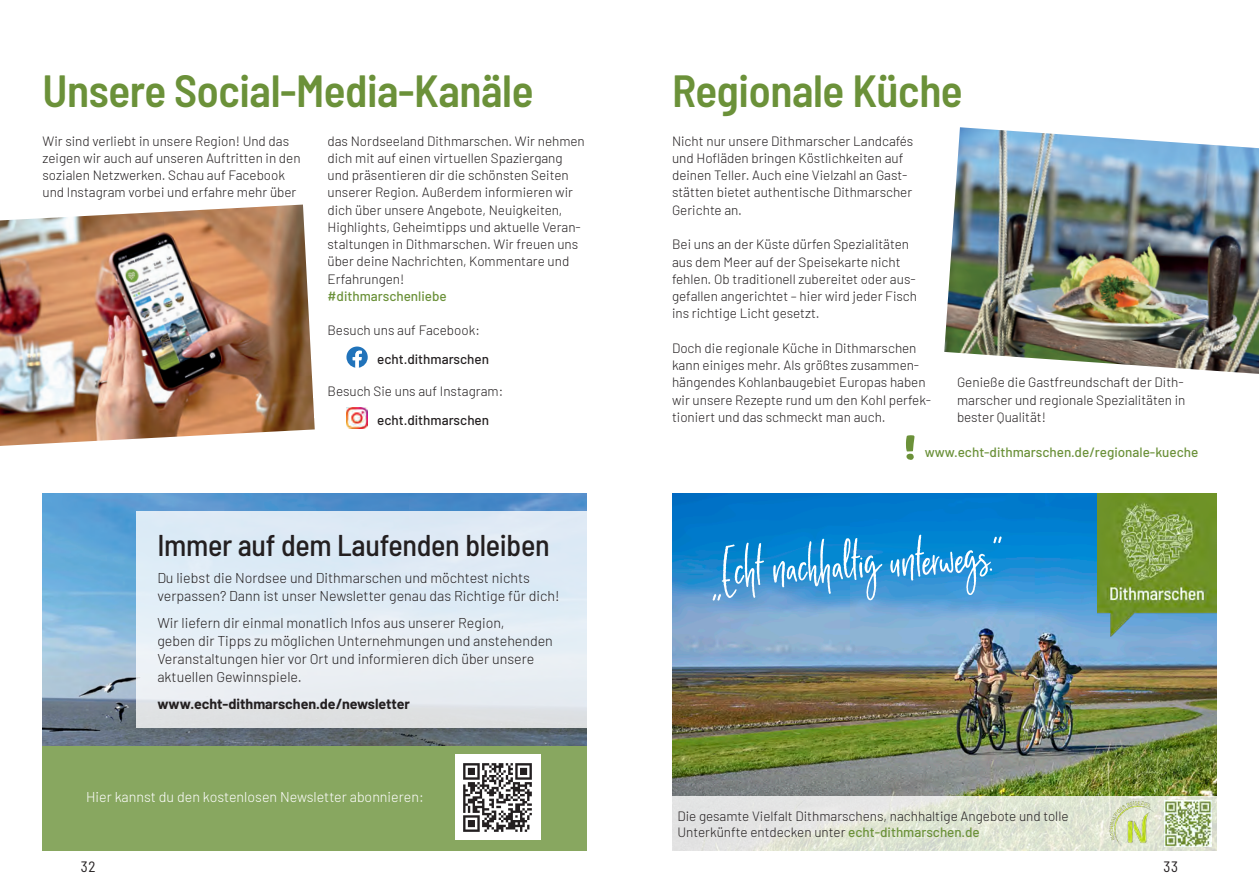
<style>
.page{position:relative;width:1259px;height:893px;background:#fff}
.page>*{position:absolute;margin:0;border:0;box-sizing:border-box;transform-origin:0 0}
.t1{font:72px "Milano Sky";color:#fff}
.t2{font:600 semi-condensed 45px "Barlow";letter-spacing:-.01em;color:#6b9139}
.t3{font:500 semi-condensed 30px "Barlow";letter-spacing:-.01em;color:#231f20}
.t4{font:semi-condensed 15px "Barlow";color:#231f20}
.t5{font:300 14.25px/18px "Barlow";color:#231f20}
.t6{font:300 14.25px "Barlow";color:#fff}
.t7{font:700 14.25px "Barlow";color:#231f20}
.t8{font:300 13.5px/17.2px "Barlow";color:#231f20}
.t9{font:500 13.5px "Barlow";color:#6b9139}
.t10{font:500 13.5px "Barlow";color:#231f20}
.s1{font-weight:500;color:#6b9139}
</style>
<div class="page">
<img style="left:0;top:205px;width:315px;height:241px">
<img style="left:944px;top:127px;width:315px;height:247px">
<svg style="left:346px;top:347px;width:22px;height:21px"></svg>
<img style="left:346px;top:408px;width:22px;height:21px">
<div style="left:43px;top:493px;width:544px;height:357px;background:#88a760"></div>
<div style="left:455px;top:755px;width:85px;height:85px;background:#fff"></div>
<img style="left:463px;top:763px;width:69px;height:69px">
<img style="left:43px;top:493px;width:544px;height:252px">
<div style="left:136px;top:511px;width:451px;height:217px;background:linear-gradient(to bottom,#dcecf9,#e8eaec)"></div>
<svg style="left:906px;top:435px;width:9px;height:25px"></svg>
<img style="left:672px;top:493px;width:544px;height:303px">
<img style="left:1097px;top:493px;width:119px;height:143px">
<svg style="left:672px;top:796px;width:544px;height:54px"></svg>
<img style="left:1172px;top:800px;width:39px;height:47px">
<img style="left:1103px;top:795px;width:69px;height:55px">
<h2 class="t2" style="left:43px;top:58px;width:492px">Unsere Social-Media-Kanäle</h2>
<h2 class="t2" style="left:672px;top:58px;width:292px">Regionale Küche</h2>
<p class="t8" style="left:43px;top:131px;width:259px">Wir sind verliebt in unsere Region! Und das zeigen wir auch auf unseren Auftritten in den sozialen Netzwerken. Schau auf Facebook und Instagram vorbei und erfahre mehr über</p>
<p class="t8" style="left:327px;top:131px;width:259px">das Nordseeland Dithmarschen. Wir nehmen dich mit auf einen virtuellen Spaziergang und präsentieren dir die schönsten Seiten unserer Region. Außerdem informieren wir dich über unsere Angebote, Neuigkeiten, Highlights, Geheimtipps und aktuelle Veran&shy;staltungen in Dithmarschen. Wir freuen uns über deine Nachrichten, Kommentare und Erfahrungen!</p>
<p class="t9" style="left:327px;top:286px;width:121px">#dithmarschenliebe</p>
<p class="t8" style="left:327px;top:321px;width:154px">Besuch uns auf Facebook:</p>
<p class="t8" style="left:672px;top:131px;width:243px">Nicht nur unsere Dithmarscher Landcafés und Hofläden bringen Köstlichkeiten auf deinen Teller. Auch eine Vielzahl an Gast&shy;stätten bietet authentische Dithmarscher Gerichte an.</p>
<p class="t8" style="left:672px;top:235px;width:247px">Bei uns an der Küste dürfen Spezialitäten aus dem Meer auf der Speisekarte nicht fehlen. Ob traditionell zubereitet oder aus&shy;gefallen angerichtet – hier wird jeder Fisch ins richtige Licht gesetzt.</p>
<p class="t8" style="left:672px;top:338px;width:261px">Doch die regionale Küche in Dithmarschen kann einiges mehr. Als größtes zusammen&shy;hängendes Kohlanbaugebiet Europas haben wir unsere Rezepte rund um den Kohl perfek&shy;tioniert und das schmeckt man auch.</p>
<p class="t10" style="left:377px;top:349px;width:113px">echt.dithmarschen</p>
<p class="t8" style="left:957px;top:373px;width:230px">Genieße die Gastfreundschaft der Dith&shy;marscher und regionale Spezialitäten in bester Qualität!</p>
<p class="t8" style="left:327px;top:382px;width:177px">Besuch Sie uns auf Instagram:</p>
<p class="t10" style="left:377px;top:410px;width:113px">echt.dithmarschen</p>
<h3 class="t3" style="left:157px;top:524px;width:394px">Immer auf dem Laufenden bleiben</h3>
<p class="t5" style="left:157px;top:568px;width:404px">Du liebst die Nordsee und Dithmarschen und möchtest nichts verpassen? Dann ist unser Newsletter genau das Richtige für dich!</p>
<p class="t5" style="left:157px;top:613px;width:397px">Wir liefern dir einmal monatlich Infos aus unserer Region,<br>geben dir Tipps zu möglichen Unternehmungen und anstehenden Veranstaltungen hier vor Ort und informieren dich über unsere aktuellen Gewinnspiele.</p>
<p class="t7" style="left:157px;top:693px;width:254px">www.echt-dithmarschen.de/newsletter</p>
<p class="t6" style="left:86px;top:787px;width:339px">Hier kannst du den kostenlosen Newsletter abonnieren:</p>
<p class="t9" style="left:924px;top:442px;width:275px">www.echt-dithmarschen.de/regionale-kueche</p>
<h1 class="t1" style="left:718px;top:531px;width:286px;rotate:-3deg">Echt nachh altig unterwegs.“</h1>
<h1 class="t1" style="left:710px;top:574px;width:14px">“</h1>
<p class="t8" style="left:677px;top:807px;width:393px;line-height:16.2px">Die gesamte Vielfalt Dithmarschens, nachhaltige Angebote und tolle<br>Unterkünfte entdecken unter <span class="s1">echt-dithmarschen.de</span></p>
<p class="t4" style="left:81px;top:855px;width:16px">32</p>
<p class="t4" style="left:1163px;top:855px;width:16px">33</p>
</div>
